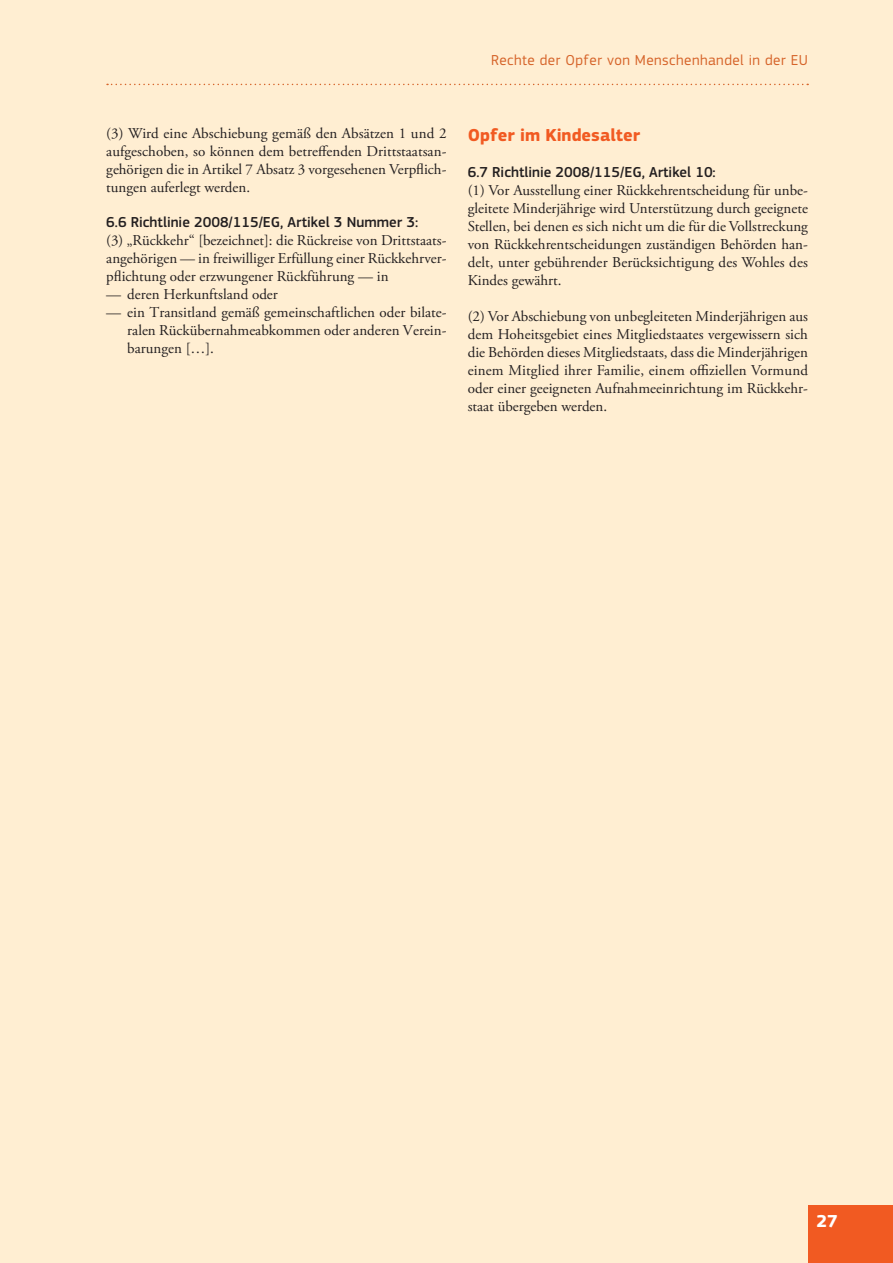
<style>
.page{position:relative;width:893px;height:1263px;background:#ffeed2}
.page>*{position:absolute;margin:0;border:0;box-sizing:border-box;transform-origin:0 0}
.t1{font:700 18px "EC Square Sans Pro";color:#f15a22}
.t2{font:700 18px "EC Square Sans Pro";color:#fff}
.t3{font:15px/18px "Adobe Garamond Pro";color:#231f20;text-align:justify}
.t4{font:500 15px "EC Square Sans Pro";color:#231f20}
.t5{font:15px "EC Square Sans Pro";letter-spacing:.03em;color:#d6642a}
</style>
<div class="page">
<div style="left:808px;top:1205px;width:85px;height:58px;background:#f15a22"></div>
<svg style="left:107px;top:84px;width:701px;height:1px"></svg>
<p class="t5" style="left:491px;top:54px;width:318px">Rechte der Opfer von Menschenhandel in der EU</p>
<p class="t3" style="left:106px;top:126px;width:342px">(3) Wird eine Abschiebung gemäß den Absätzen 1 und 2 aufgeschoben, so können dem betreffenden Drittstaatsan&shy;gehörigen die in Artikel 7 Absatz 3 vorgesehenen Verpflich&shy;tungen auferlegt werden.</p>
<p class="t4" style="left:106px;top:217px;width:313px">6.6 Richtlinie 2008/115/EG, Artikel 3 Nummer 3:</p>
<p class="t3" style="left:106px;top:233px;width:342px">(3) „Rückkehr“ [bezeichnet]: die Rückreise von Drittstaats&shy;angehörigen — in freiwilliger Erfüllung einer Rückkehrver&shy;pflichtung oder erzwungener Rückführung — in</p>
<p class="t3" style="left:106px;top:287px;width:173px">— deren Herkunftsland oder</p>
<p class="t3" style="left:127px;top:305px;width:321px;text-indent:-21px">— ein Transitland gemäß gemeinschaftlichen oder bilate&shy;ralen Rückübernahmeabkommen oder anderen Verein&shy;barungen […].</p>
<p class="t1" style="left:468px;top:128px;width:174px">Opfer im Kindesalter</p>
<p class="t4" style="left:468px;top:166px;width:250px">6.7 Richtlinie 2008/115/EG, Artikel 10:</p>
<p class="t3" style="left:468px;top:183px;width:342px">(1) Vor Ausstellung einer Rückkehrentscheidung für unbe&shy;gleitete Minderjährige wird Unterstützung durch geeignete Stellen, bei denen es sich nicht um die für die Vollstreckung von Rückkehrentscheidungen zuständigen Behörden han&shy;delt, unter gebührender Berücksichtigung des Wohles des Kindes gewährt.</p>
<p class="t3" style="left:468px;top:309px;width:342px">(2) Vor Abschiebung von unbegleiteten Minderjährigen aus dem Hoheitsgebiet eines Mitgliedstaates vergewissern sich die Behörden dieses Mitgliedstaats, dass die Minderjährigen einem Mitglied ihrer Familie, einem offiziellen Vormund oder einer geeigneten Aufnahmeeinrichtung im Rückkehr&shy;staat übergeben werden.</p>
<p class="t2" style="left:816px;top:1215px;width:23px">27</p>
</div>
